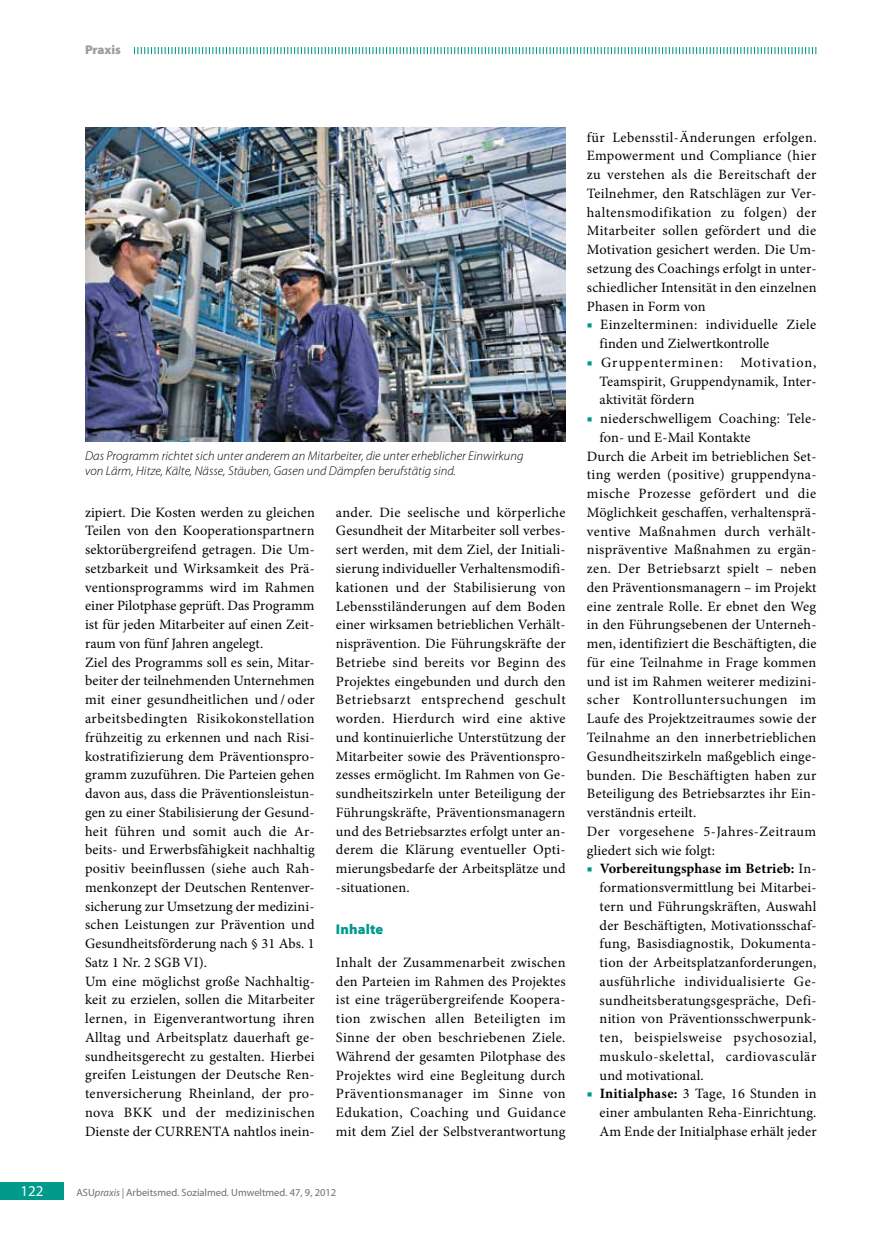
<style>
.page{position:relative;width:876px;height:1242px;background:#fff}
.page>*{position:absolute;margin:0;border:0;box-sizing:border-box;transform-origin:0 0}
.t1{font:15px "Myriad Pro";color:#fff}
.t2{font:14.25px/18.8px "Minion Pro";letter-spacing:.015em;color:#000;text-align:justify}
.t3{font:14.25px "Minion Pro";letter-spacing:.035em;color:#000}
.t4{font:14.25px "Minion Pro";letter-spacing:.045em;color:#000}
.t5{font:900 14.25px "Myriad Pro";letter-spacing:.01em;color:#00998a}
.t6{font:italic 300 12.75px/15px "Myriad Pro";letter-spacing:.005em;color:#000}
.t7{font:900 12.75px "Myriad Pro";color:#9c9c9d}
.t8{font:10.5px "Myriad Pro";color:#6e6e6e}
.s1{font-style:italic}
.s2{color:#00998a}
.s3{font-weight:700}
</style>
<div class="page">
<div style="left:0;top:1182px;width:64px;height:17px;background:#00998a"></div>
<img style="left:85px;top:128px;width:481px;height:313px">
<svg style="left:134px;top:47px;width:682px;height:7px"></svg>
<p class="t7" style="left:85px;top:43px;width:37px">Praxis</p>
<p class="t6" style="left:85px;top:449px;width:440px">Das Programm richtet sich unter anderem an Mitarbeiter, die unter erheblicher Einwirkung von Lärm, Hitze, Kälte, Nässe, Stäuben, Gasen und Dämpfen berufstätig sind.</p>
<p class="t2" style="left:85px;top:503px;width:231px;text-align:left">zipiert. Die Kosten werden zu gleichen Teilen von den Kooperationspartnern sektorübergreifend getragen. Die Um&shy;setzbarkeit und Wirksamkeit des Prä&shy;ventionsprogramms wird im Rahmen einer Pilotphase geprüft. Das Programm ist für jeden Mitarbeiter auf einen Zeit&shy;raum von fünf Jahren angelegt.<br>Ziel des Programms soll es sein, Mitar&shy;beiter der teilnehmenden Unternehmen mit einer gesundheitlichen und / oder arbeitsbedingten Risikokonstellation frühzeitig zu erkennen und nach Risi&shy;kostratifizierung dem Präventionspro&shy;gramm zuzuführen. Die Parteien gehen davon aus, dass die Präventionsleistun&shy;gen zu einer Stabilisierung der Gesund&shy;heit führen und somit auch die Ar&shy;beits- und Erwerbsfähigkeit nachhaltig positiv beeinflussen (siehe auch Rah&shy;menkonzept der Deutschen Rentenver&shy;sicherung zur Umsetzung der medizini&shy;schen Leistungen zur Prävention und Gesundheitsförderung nach § 31 Abs. 1<br>Satz 1 Nr. 2 SGB VI).<br>Um eine möglichst große Nachhaltig&shy;keit zu erzielen, sollen die Mitarbeiter lernen, in Eigenverantwortung ihren Alltag und Arbeitsplatz dauerhaft ge&shy;sundheitsgerecht zu gestalten. Hierbei greifen Leistungen der Deutsche Ren&shy;tenversicherung Rheinland, der pro&shy;nova BKK und der medizinischen Dienste der CURRENTA nahtlos inein-</p>
<p class="t2" style="left:336px;top:503px;width:231px">ander. Die seelische und körperliche Gesundheit der Mitarbeiter soll verbes&shy;sert werden, mit dem Ziel, der Initiali&shy;sierung individueller Verhaltensmodifi&shy;kationen und der Stabilisierung von Lebensstiländerungen auf dem Boden einer wirksamen betrieblichen Verhält&shy;nisprävention. Die Führungskräfte der Betriebe sind bereits vor Beginn des Projektes eingebunden und durch den Betriebsarzt entsprechend geschult worden. Hierdurch wird eine aktive und kontinuierliche Unterstützung der Mitarbeiter sowie des Präventionspro&shy;zesses ermöglicht. Im Rahmen von Ge&shy;sundheitszirkeln unter Beteiligung der Führungskräfte, Präventionsmanagern und des Betriebsarztes erfolgt unter an&shy;derem die Klärung eventueller Opti&shy;mierungsbedarfe der Arbeitsplätze und -situationen.</p>
<p class="t5" style="left:336px;top:921px;width:49px">Inhalte</p>
<p class="t2" style="left:336px;top:953px;width:231px">Inhalt der Zusammenarbeit zwischen den Parteien im Rahmen des Projektes ist eine trägerübergreifende Koopera&shy;tion zwischen allen Beteiligten im Sinne der oben beschriebenen Ziele.<br>Während der gesamten Pilotphase des Projektes wird eine Begleitung durch Präventionsmanager im Sinne von Edukation, Coaching und Guidance mit dem Ziel der Selbstverantwortung</p>
<p class="t1" style="left:20px;top:1182px;width:25px">122</p>
<p class="t8" style="left:77px;top:1186px;width:261px">ASU<span class="s1">praxis |</span> Arbeitsmed. Sozialmed. Umweltmed. 47, 9, 2012</p>
<p class="t2" style="left:587px;top:128px;width:231px">für Lebensstil-Änderungen erfolgen.<br>Empowerment und Compliance (hier zu verstehen als die Bereitschaft der Teilnehmer, den Ratschlägen zur Ver&shy;haltensmodifikation zu folgen) der Mitarbeiter sollen gefördert und die Motivation gesichert werden. Die Um&shy;setzung des Coachings erfolgt in unter&shy;schiedlicher Intensität in den einzelnen Phasen in Form von</p>
<p class="t2" style="left:600px;top:315px;width:218px;text-indent:-13px"><span class="s2">■</span> Einzelterminen: individuelle Ziele finden und Zielwertkontrolle</p>
<p class="t2" style="left:600px;top:353px;width:218px;text-indent:-13px"><span class="s2">■</span> Gruppenterminen: Motivation, Teamspirit, Gruppendynamik, Inter&shy;aktivität fördern</p>
<p class="t2" style="left:587px;top:409px;width:231px"><span class="s2">■</span> niederschwelligem Coaching: Tele-</p>
<p class="t2" style="left:600px;top:428px;width:152px">fon- und E-Mail Kontakte</p>
<p class="t2" style="left:587px;top:447px;width:231px">Durch die Arbeit im betrieblichen Set-</p>
<p class="t2" style="left:587px;top:465px;width:231px">ting werden (positive) gruppendyna-</p>
<p class="t3" style="left:587px;top:484px;width:231px">mische Prozesse gefördert und die</p>
<p class="t2" style="left:587px;top:503px;width:231px">Möglichkeit geschaffen, verhaltensprä-</p>
<p class="t2" style="left:587px;top:522px;width:231px">ventive Maßnahmen durch verhält-</p>
<p class="t2" style="left:587px;top:540px;width:231px">nispräventive Maßnahmen zu ergän-</p>
<p class="t2" style="left:587px;top:559px;width:231px">zen. Der Betriebsarzt spielt – neben</p>
<p class="t2" style="left:587px;top:578px;width:231px">den Präventionsmanagern – im Projekt</p>
<p class="t2" style="left:587px;top:597px;width:231px">eine zentrale Rolle. Er ebnet den Weg</p>
<p class="t2" style="left:587px;top:615px;width:231px">in den Führungsebenen der Unterneh-</p>
<p class="t2" style="left:587px;top:634px;width:231px">men, identifiziert die Beschäftigten, die</p>
<p class="t2" style="left:587px;top:653px;width:231px">für eine Teilnahme in Frage kommen</p>
<p class="t2" style="left:587px;top:672px;width:231px">und ist im Rahmen weiterer medizini-</p>
<p class="t4" style="left:587px;top:690px;width:231px">scher Kontrolluntersuchungen im</p>
<p class="t2" style="left:587px;top:709px;width:231px">Laufe des Projektzeitraumes sowie der</p>
<p class="t2" style="left:587px;top:728px;width:231px">Teilnahme an den innerbetrieblichen</p>
<p class="t2" style="left:587px;top:747px;width:231px">Gesundheitszirkeln maßgeblich einge-</p>
<p class="t2" style="left:587px;top:765px;width:231px">bunden. Die Beschäftigten haben zur</p>
<p class="t2" style="left:587px;top:784px;width:231px">Beteiligung des Betriebsarztes ihr Ein-</p>
<p class="t2" style="left:587px;top:803px;width:111px">verständnis erteilt.</p>
<p class="t3" style="left:587px;top:821px;width:231px">Der vorgesehene 5-Jahres-Zeitraum</p>
<p class="t2" style="left:587px;top:840px;width:130px">gliedert sich wie folgt:</p>
<p class="t2" style="left:600px;top:859px;width:219px;text-indent:-13px"><span class="s2">■</span> <span class="s3">Vorbereitungsphase im Betrieb:</span> In&shy;formationsvermittlung bei Mitarbei&shy;tern und Führungskräften, Auswahl der Beschäftigten, Motivationsschaf&shy;fung, Basisdiagnostik, Dokumenta&shy;tion der Arbeitsplatzanforderungen, ausführliche individualisierte Ge&shy;sundheitsberatungsgespräche, Defi&shy;nition von Präventionsschwerpunk&shy;ten, beispielsweise psychosozial, muskulo-skelettal, cardiovasculär und motivational.</p>
<p class="t2" style="left:600px;top:1084px;width:218px;text-indent:-13px"><span class="s2">■</span> <span class="s3">Initialphase:</span> 3 Tage, 16 Stunden in einer ambulanten Reha-Einrichtung.<br>Am Ende der Initialphase erhält jeder</p>
</div>
